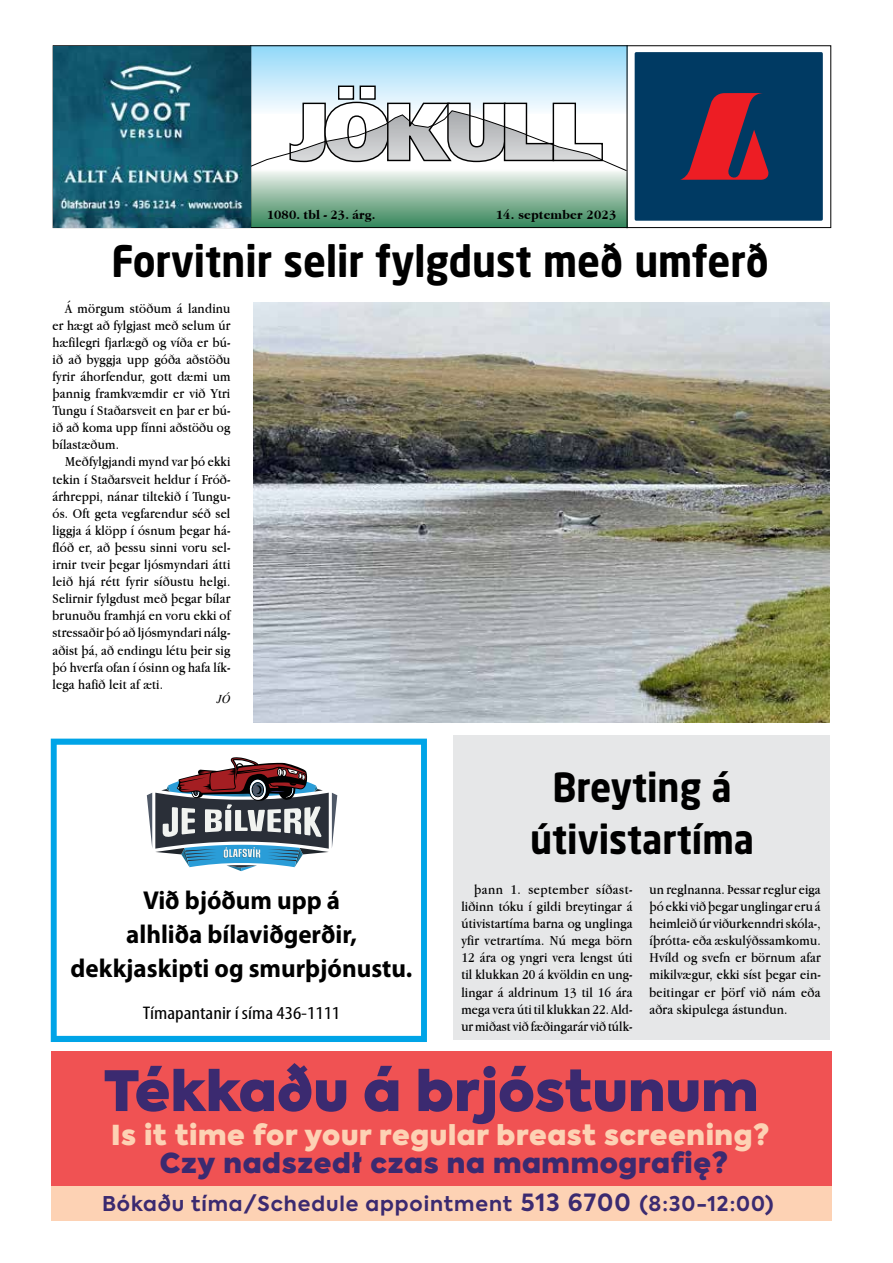
<style>
.page{position:relative;width:893px;height:1263px;background:#fff}
.page>*{position:absolute;margin:0;border:0;box-sizing:border-box;transform-origin:0 0}
.t1{font:800 55.2px "Axiforma";letter-spacing:.005em;color:#3b2a70}
.t2{font:700 42.9px "Neo Sans W1 G";color:#000;scale:.91 1}
.t3{font:700 39.6px/52.5px "Neo Sans W1 G";color:#000;text-align:center;scale:.91 1}
.t4{font:800 27.45px "Axiforma";letter-spacing:.025em;color:#fdd2b4}
.t5{font:800 27.45px "Axiforma";letter-spacing:.025em;color:#3b2a70}
.t6{font:700 25.95px/33.6px "Myriad Pro";color:#000;text-align:center}
.t7{font:700 20.25px "Axiforma";letter-spacing:.045em;color:#3b2a70}
.t8{font:condensed 18.3px "Myriad Pro";color:#000;scale:1.17 1}
.t9{font:14.25px/17.1px "Apple Garamond";letter-spacing:.01em;color:#000;text-align:justify;scale:1.06 1}
.t10{font:700 13.5px "Apple Garamond";letter-spacing:.01em;color:#000;scale:1.15 1}
.t11{font:italic 12px "Times";color:#000}
.s1{font-size:23.55px}
</style>
<div class="page">
<div style="left:635px;top:52px;width:188px;height:169px;background:#003a63;border-radius:2px"></div>
<svg style="left:680px;top:93px;width:89px;height:87px"></svg>
<svg style="left:251px;top:47px;width:376px;height:38px"></svg>
<div style="left:250px;top:170px;width:377px;height:58px;background:linear-gradient(to bottom,#f1f4ef,#338357)"></div>
<svg style="left:251px;top:85px;width:376px;height:86px"></svg>
<div style="left:53px;top:45px;width:778px;height:183px;border:1px solid #000"></div>
<hr style="left:250px;top:45px;width:1px;height:182px;background:#000">
<hr style="left:627px;top:45px;width:1px;height:183px;background:#000">
<img style="left:54px;top:46px;width:196px;height:181px">
<img style="left:254px;top:303px;width:575px;height:420px">
<div style="left:453px;top:735px;width:376px;height:305px;background:#e6e7e8"></div>
<div style="left:51px;top:1052px;width:780px;height:167px;background:#f05253"></div>
<div style="left:51px;top:1186px;width:780px;height:34px;background:#fdd2b4"></div>
<svg style="left:51px;top:739px;width:376px;height:303px"></svg>
<p class="t10" style="left:267px;top:207px;width:96px">1080. tbl - 23. árg.</p>
<p class="t10" style="left:496px;top:207px;width:106px">14. september 2023</p>
<h2 class="t2" style="left:111px;top:234px;width:724px">Forvitnir selir fylgdust með umferð</h2>
<p class="t9" style="left:53px;top:299px;width:169px;text-indent:13px">Á mörgum stöðum á landinu er hægt að fylgjast með selum úr hæfilegri fjarlægð og víða er bú&shy;ið að byggja upp góða aðstöðu fyrir áhorfendur, gott dæmi um þannig framkvæmdir er við Ytri Tungu í Staðarsveit en þar er bú&shy;ið að koma upp fínni aðstöðu og bílastæðum.</p>
<p class="t9" style="left:53px;top:453px;width:169px;text-indent:13px">Meðfylgjandi mynd var þó ekki tekin í Staðarsveit heldur í Fróð&shy;árhreppi, nánar tiltekið í Tungu&shy;ós. Oft geta vegfarendur séð sel liggja á klöpp í ósnum þegar há&shy;flóð er, að þessu sinni voru sel&shy;irnir tveir þegar ljósmyndari átti leið hjá rétt fyrir síðustu helgi.<br>Selirnir fylgdust með þegar bílar brunuðu framhjá en voru ekki of stressaðir þó að ljósmyndari nálg&shy;aðist þá, að endingu létu þeir sig þó hverfa ofan í ósinn og hafa lík&shy;lega hafið leit af æti.</p>
<p class="t11" style="left:216px;top:689px;width:15px">JÓ</p>
<h3 class="t6" style="left:71px;top:883px;width:343px">Við bjóðum upp á<br>alhliða bílaviðgerðir, dekkjaskipti og smurþjónustu.</h3>
<p class="t8" style="left:143px;top:1002px;width:170px">Tímapantanir í síma 436-1111</p>
<h3 class="t3" style="left:530px;top:760px;width:248px">Breyting á útivistartíma</h3>
<p class="t9" style="left:461px;top:880px;width:163px;text-indent:13px">þann 1. september síðast&shy;liðinn tóku í gildi breytingar á útivistartíma barna og unglinga yfir vetrartíma. Nú mega börn 12 ára og yngri vera lengst úti til klukkan 20 á kvöldin en ung&shy;lingar á aldrinum 13 til 16 ára mega vera úti til klukkan 22. Ald&shy;ur miðast við fæðingarár við túlk-</p>
<p class="t9" style="left:649px;top:880px;width:163px">un reglnanna. Þessar reglur eiga þó ekki við þegar unglingar eru á heimleið úr viðurkenndri skóla-, íþrótta- eða æskulýðssamkomu.<br>Hvíld og svefn er börnum afar mikilvægur, ekki síst þegar ein&shy;beitingar er þörf við nám eða aðra skipulega ástundun.</p>
<h1 class="t1" style="left:104px;top:1050px;width:656px">Tékkaðu á brjóstunum</h1>
<h3 class="t4" style="left:111px;top:1115px;width:660px">Is it time for your regular breast screening?</h3>
<h3 class="t5" style="left:160px;top:1143px;width:570px">Czy nadszedł czas na mammografię?</h3>
<h3 class="t7" style="left:102px;top:1189px;width:673px">Bókaðu tíma/Schedule appointment <span class="s1">513 6700</span> (8:30-12:00)</h3>
</div>
